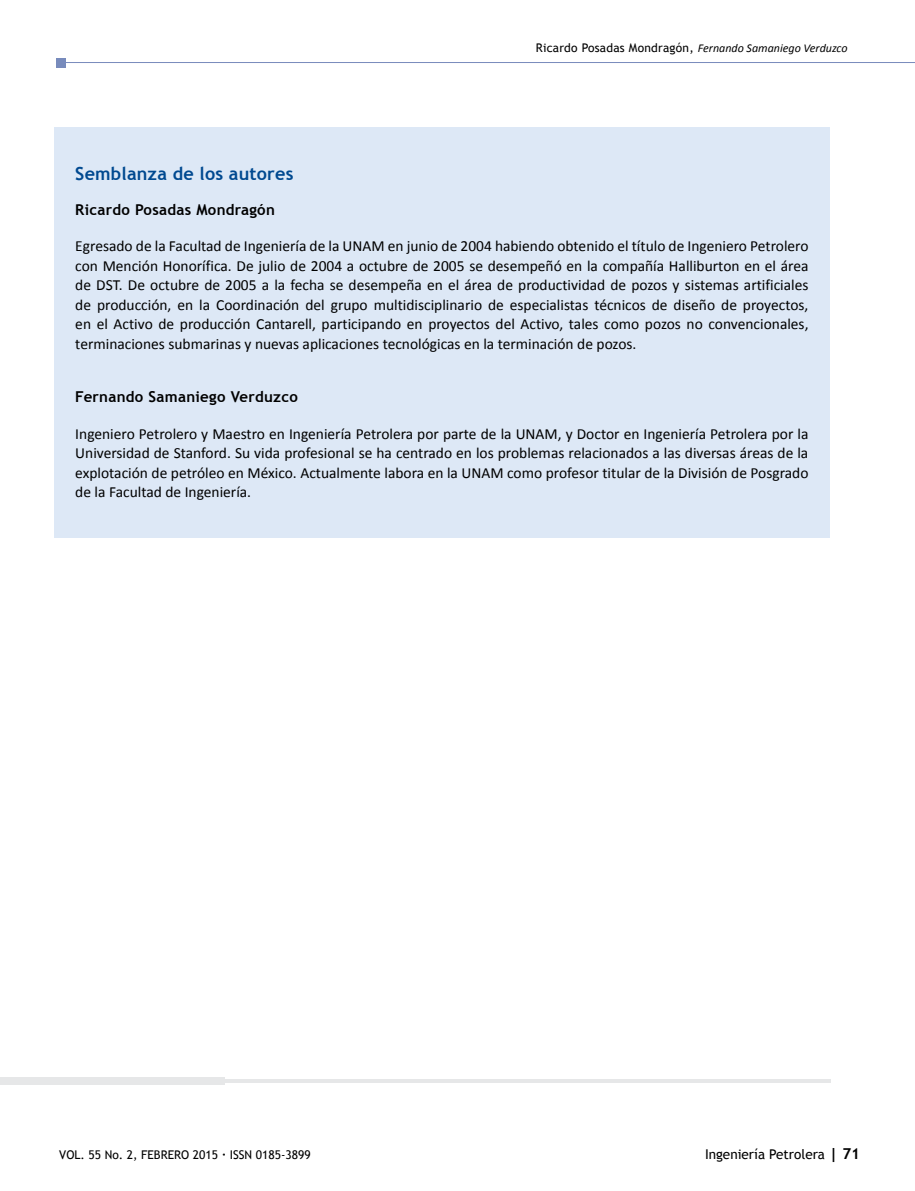
<style>
.page{position:relative;width:915px;height:1191px;background:#fff}
.page>*{position:absolute;margin:0;border:0;box-sizing:border-box;transform-origin:0 0}
.t1{font:700 18px "Trebuchet MS";letter-spacing:.01em;color:#004990}
.t2{font:15.45px/19.5px "Calibri";color:#000;text-align:justify}
.t3{font:700 15px "Trebuchet MS";letter-spacing:.02em;color:#000}
.t4{font:13.5px "Trebuchet MS";color:#000}
.t5{font:italic 12px "Calibri";color:#000}
.t6{font:12px "Trebuchet MS";color:#000}
.s1{font-family:"Trebuchet MS";font-style:normal}
.s2{font-weight:700}
.s3{font-weight:700;font-size:15px}
</style>
<div class="page">
<hr style="left:61px;top:62px;width:853px;height:1px;background:#788bbc">
<div style="left:56px;top:58px;width:10px;height:9px;background:#788bbc"></div>
<div style="left:54px;top:128px;width:775px;height:410px;background:#dde8f6"></div>
<div style="left:0;top:1077px;width:224px;height:7px;background:#e6e7e8"></div>
<hr style="left:0;top:1079px;width:829px;height:3px;background:#e6e7e8">
<p class="t5" style="left:535px;top:40px;width:313px"><span class="s1">Ricardo Posadas Mondragón,</span> Fernando Samaniego Verduzco</p>
<p class="t1" style="left:75px;top:162px;width:219px">Semblanza de los autores</p>
<p class="t3" style="left:75px;top:200px;width:201px">Ricardo Posadas Mondragón</p>
<p class="t2" style="left:75px;top:236px;width:734px">Egresado de la Facultad de Ingeniería de la UNAM en junio de 2004 habiendo obtenido el título de Ingeniero Petrolero con Mención Honorífica. De julio de 2004 a octubre de 2005 se desempeñó en la compañía Halliburton en el área de DST. De octubre de 2005 a la fecha se desempeña en el área de productividad de pozos y sistemas artificiales de producción, en la Coordinación del grupo multidisciplinario de especialistas técnicos de diseño de proyectos, en el Activo de producción Cantarell, participando en proyectos del Activo, tales como pozos no convencionales, terminaciones submarinas y nuevas aplicaciones tecnológicas en la terminación de pozos.</p>
<p class="t3" style="left:75px;top:387px;width:224px">Fernando Samaniego Verduzco</p>
<p class="t2" style="left:75px;top:424px;width:734px">Ingeniero Petrolero y Maestro en Ingeniería Petrolera por parte de la UNAM, y Doctor en Ingeniería Petrolera por la Universidad de Stanford. Su vida profesional se ha centrado en los problemas relacionados a las diversas áreas de la explotación de petróleo en México. Actualmente labora en la UNAM como profesor titular de la División de Posgrado de la Facultad de Ingeniería.</p>
<p class="t6" style="left:59px;top:1147px;width:253px">VOL. 55 No. 2, FEBRERO 2015 <span class="s2">·</span> ISSN 0185-3899</p>
<p class="t4" style="left:704px;top:1146px;width:156px">Ingeniería Petrolera <span class="s3">| 71</span></p>
</div>
